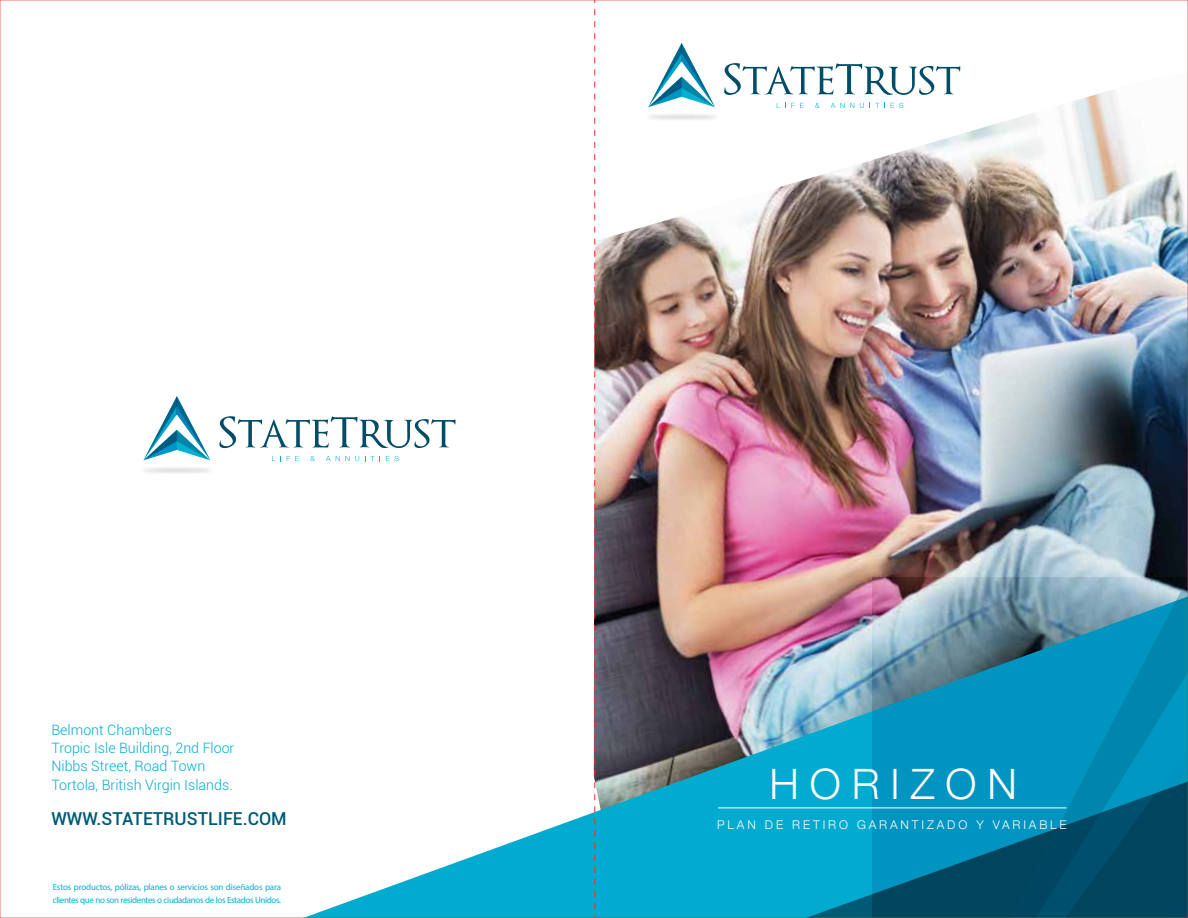
<style>
.page{position:relative;width:1188px;height:918px;background:#fff}
.page>*{position:absolute;margin:0;border:0;box-sizing:border-box;transform-origin:0 0}
.t1{font:300 41.85px "Helvetica Neue";letter-spacing:.26em;color:#fff}
.t2{font:500 17.85px "Roboto";color:#005a76}
.t3{font:300 14.25px/18.3px "Roboto";color:#00abcf}
.t4{font:300 12px "Helvetica Neue";letter-spacing:.24em;color:#fff}
.t5{font:9px/13.4px "Myriad Pro";letter-spacing:-.035em;color:#00b1d4}
</style>
<div class="page">
<img style="left:0;top:0;width:1188px;height:918px">
<h3 class="t3" style="left:51px;top:720px;width:185px">Belmont Chambers<br>Tropic Isle Building, 2nd Floor<br>Nibbs Street, Road Town<br>Tortola, British Virgin Islands.</h3>
<h2 class="t2" style="left:51px;top:806px;width:237px">WWW.STATETRUSTLIFE.COM</h2>
<p class="t5" style="left:53px;top:880px;width:230px">Estos productos, pólizas, planes o servicios son diseñados para clientes que no son residentes o ciudadanos de los Estados Unidos.</p>
<h1 class="t1" style="left:769px;top:750px;width:249px">HORIZON</h1>
<h3 class="t4" style="left:717px;top:815px;width:351px">PLAN DE RETIRO GARANTIZADO Y VARIABLE</h3>
</div>
